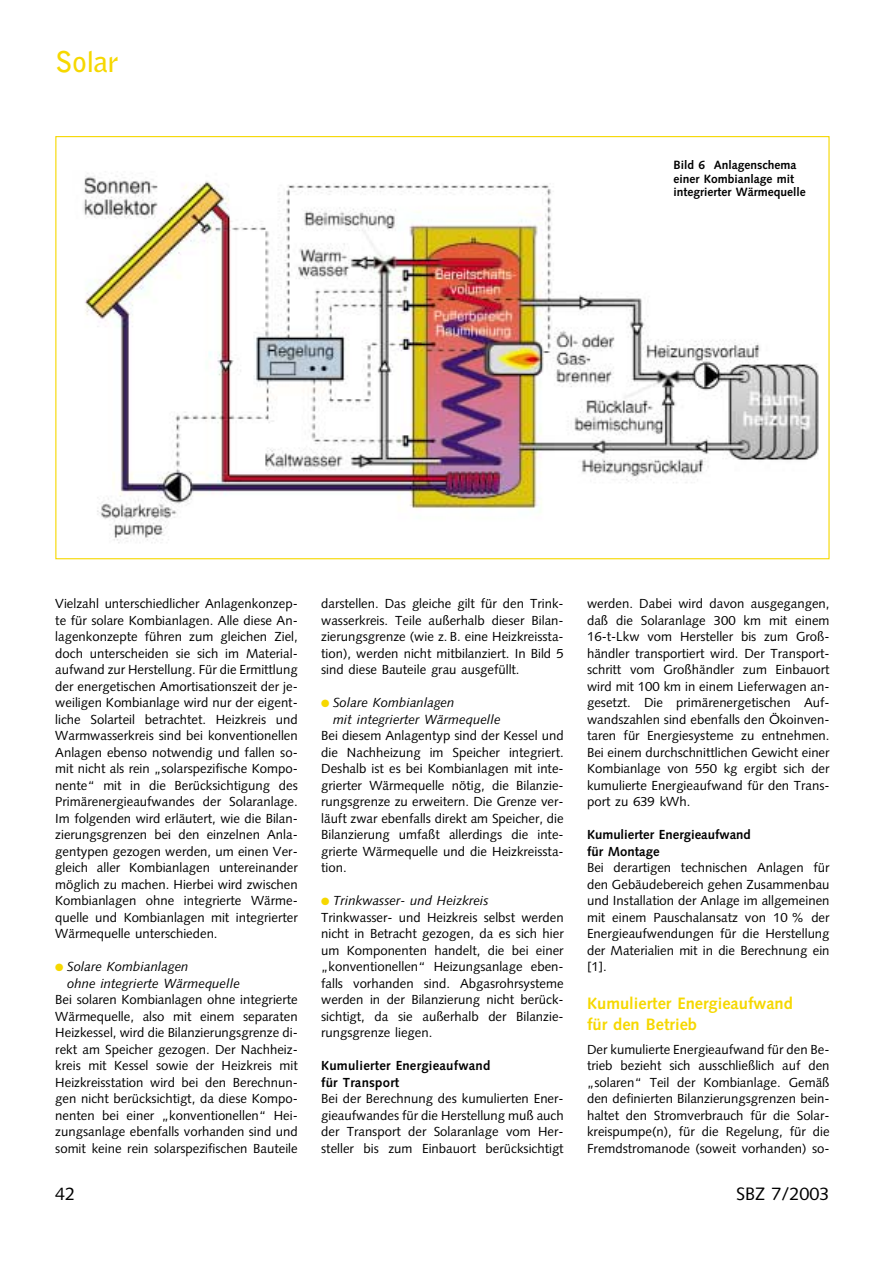
<style>
.page{position:relative;width:893px;height:1263px;background:#fff}
.page>*{position:absolute;margin:0;border:0;box-sizing:border-box;transform-origin:0 0}
.t1{font:700 28.5px "Bell Gothic";letter-spacing:-.01em;color:#f6d800}
.t2{font:18px "Syntax";color:#000}
.t3{font:700 16.5px/21px "Syntax";color:#f6d800}
.t4{font:13.2px/16.5px "Syntax";color:#000;text-align:justify}
.t5{font:italic 13.2px/16.5px "Syntax";color:#000}
.t6{font:700 13.2px/16.5px "Syntax";letter-spacing:.015em;color:#000}
.t7{font:700 12px/13.5px "Syntax";color:#000}
.s1{color:#f6d800}
.s2{font-style:italic}
</style>
<div class="page">
<img style="left:83px;top:173px;width:736px;height:370px">
<h1 class="t1" style="left:55px;top:51px;width:65px">Solar</h1>
<p class="t7" style="left:673px;top:159px;width:134px">Bild 6 Anlagenschema einer Kombianlage mit integrierter Wärmequelle</p>
<p class="t4" style="left:55px;top:597px;width:244px">Vielzahl unterschiedlicher Anlagenkonzep&shy;te für solare Kombianlagen. Alle diese An&shy;lagenkonzepte führen zum gleichen Ziel, doch unterscheiden sie sich im Material&shy;aufwand zur Herstellung. Für die Ermittlung der energetischen Amortisationszeit der je&shy;weiligen Kombianlage wird nur der eigent&shy;liche Solarteil betrachtet. Heizkreis und Warmwasserkreis sind bei konventionellen Anlagen ebenso notwendig und fallen so&shy;mit nicht als rein „solarspezifische Kompo&shy;nente“ mit in die Berücksichtigung des Primärenergieaufwandes der Solaranlage.<br>Im folgenden wird erläutert, wie die Bilan&shy;zierungsgrenzen bei den einzelnen Anla&shy;gentypen gezogen werden, um einen Ver&shy;gleich aller Kombianlagen untereinander möglich zu machen. Hierbei wird zwischen Kombianlagen ohne integrierte Wärme&shy;quelle und Kombianlagen mit integrierter Wärmequelle unterschieden.</p>
<p class="t5" style="left:67px;top:959px;width:174px;text-indent:-12px"><span class="s1">●</span> Solare Kombianlagen<br>ohne integrierte Wärmequelle</p>
<p class="t4" style="left:55px;top:993px;width:244px">Bei solaren Kombianlagen ohne integrierte Wärmequelle, also mit einem separaten Heizkessel, wird die Bilanzierungsgrenze di&shy;rekt am Speicher gezogen. Der Nachheiz&shy;kreis mit Kessel sowie der Heizkreis mit Heizkreisstation wird bei den Berechnun&shy;gen nicht berücksichtigt, da diese Kompo&shy;nenten bei einer „konventionellen“ Hei&shy;zungsanlage ebenfalls vorhanden sind und somit keine rein solarspezifischen Bauteile</p>
<p class="t4" style="left:321px;top:597px;width:244px">darstellen. Das gleiche gilt für den Trink&shy;wasserkreis. Teile außerhalb dieser Bilan&shy;zierungsgrenze (wie z. B. eine Heizkreissta&shy;tion), werden nicht mitbilanziert. In Bild 5 sind diese Bauteile grau ausgefüllt.</p>
<p class="t5" style="left:333px;top:696px;width:169px;text-indent:-12px"><span class="s1">●</span> Solare Kombianlagen<br>mit integrierter Wärmequelle</p>
<p class="t4" style="left:321px;top:729px;width:244px">Bei diesem Anlagentyp sind der Kessel und die Nachheizung im Speicher integriert.<br>Deshalb ist es bei Kombianlagen mit inte&shy;grierter Wärmequelle nötig, die Bilanzie&shy;rungsgrenze zu erweitern. Die Grenze ver&shy;läuft zwar ebenfalls direkt am Speicher, die Bilanzierung umfaßt allerdings die inte&shy;grierte Wärmequelle und die Heizkreissta&shy;tion.</p>
<p class="t4" style="left:321px;top:894px;width:244px;text-align:left"><span class="s1">●</span> <span class="s2">Trinkwasser- und Heizkreis<br></span>Trinkwasser- und Heizkreis selbst werden nicht in Betracht gezogen, da es sich hier um Komponenten handelt, die bei einer „konventionellen“ Heizungsanlage eben&shy;falls vorhanden sind. Abgasrohrsysteme werden in der Bilanzierung nicht berück&shy;sichtigt, da sie außerhalb der Bilanzie&shy;rungsgrenze liegen.</p>
<p class="t6" style="left:321px;top:1059px;width:171px">Kumulierter Energieaufwand für Transport</p>
<p class="t4" style="left:321px;top:1092px;width:244px">Bei der Berechnung des kumulierten Ener&shy;gieaufwandes für die Herstellung muß auch der Transport der Solaranlage vom Her&shy;steller bis zum Einbauort berücksichtigt</p>
<p class="t4" style="left:587px;top:597px;width:244px">werden. Dabei wird davon ausgegangen, daß die Solaranlage 300 km mit einem 16-t-Lkw vom Hersteller bis zum Groß&shy;händler transportiert wird. Der Transport&shy;schritt vom Großhändler zum Einbauort wird mit 100 km in einem Lieferwagen an&shy;gesetzt. Die primärenergetischen Auf&shy;wandszahlen sind ebenfalls den Ökoinven&shy;taren für Energiesysteme zu entnehmen.<br>Bei einem durchschnittlichen Gewicht einer Kombianlage von 550 kg ergibt sich der kumulierte Energieaufwand für den Trans&shy;port zu 639 kWh.</p>
<p class="t6" style="left:587px;top:828px;width:165px">Kumulierter Energieaufwand für Montage</p>
<p class="t4" style="left:587px;top:861px;width:244px">Bei derartigen technischen Anlagen für den Gebäudebereich gehen Zusammenbau und Installation der Anlage im allgemeinen mit einem Pauschalansatz von 10 % der Energieaufwendungen für die Herstellung der Materialien mit in die Berechnung ein [1].</p>
<p class="t3" style="left:587px;top:994px;width:207px">Kumulierter Energieaufwand für den Betrieb</p>
<p class="t4" style="left:587px;top:1042px;width:244px">Der kumulierte Energieaufwand für den Be&shy;trieb bezieht sich ausschließlich auf den „solaren“ Teil der Kombianlage. Gemäß den definierten Bilanzierungsgrenzen bein&shy;haltet den Stromverbrauch für die Solar&shy;kreispumpe(n), für die Regelung, für die Fremdstromanode (soweit vorhanden) so-</p>
<h2 class="t2" style="left:55px;top:1186px;width:22px">42</h2>
<h2 class="t2" style="left:736px;top:1186px;width:95px">SBZ 7/2003</h2>
</div>
